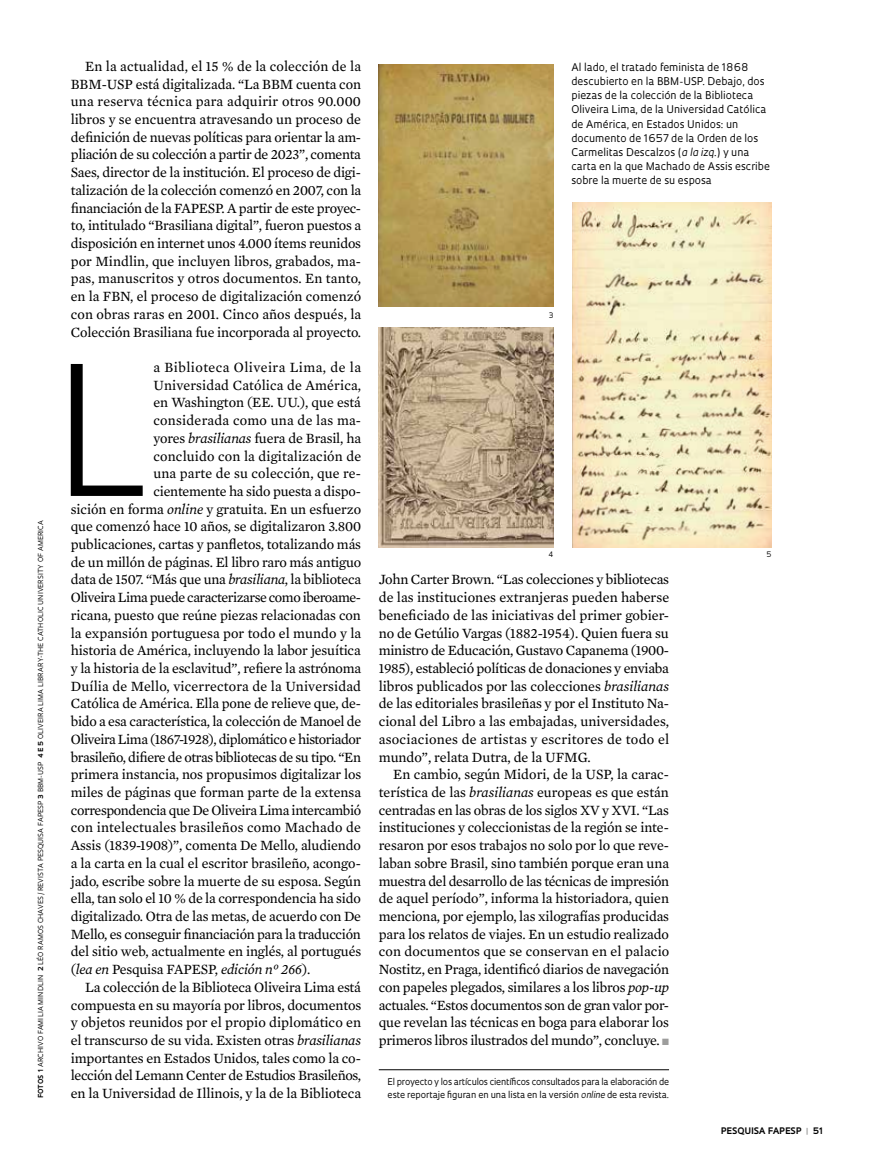
<style>
.page{position:relative;width:885px;height:1169px;background:#fff}
.page>*{position:absolute;margin:0;border:0;box-sizing:border-box;transform-origin:0 0}
.t1{font:300 185.85px "Elza";color:#000}
.t2{font:14.4px/17.7px "Mercury Text G2";letter-spacing:-.01em;color:#000;text-align:justify}
.t3{font:14.4px "Mercury Text G2";letter-spacing:-.03em;color:#000}
.t4{font:14.4px "Mercury Text G2";letter-spacing:.01em;color:#000}
.t5{font:14.4px "Mercury Text G2";letter-spacing:.015em;color:#000}
.t6{font:14.4px "Mercury Text G2";letter-spacing:-.035em;color:#000}
.t7{font:14.4px "Mercury Text G2";letter-spacing:.03em;color:#000}
.t8{font:10.35px/14.1px "Oculum";color:#000}
.t9{font:9px/13.2px "Oculum";letter-spacing:-.02em;color:#000}
.t10{font:700 8.7px "Oculum";letter-spacing:.015em;color:#000}
.t11{font:7.35px "Oculum";color:#000}
.t12{font:6.75px "Oculum";letter-spacing:.015em;color:#000}
.s1{font-weight:700}
.s2{font-style:italic}
.s3{color:#9d9d9c}
</style>
<div class="page">
<hr style="left:379px;top:1069px;width:290px;height:1px;background:#000">
<img style="left:379px;top:64px;width:175px;height:242px">
<img style="left:572px;top:202px;width:200px;height:346px">
<img style="left:379px;top:327px;width:175px;height:221px">
<p class="t12" style="left:36px;top:1098px;width:579px;rotate:-90deg"><span class="s1">FOTOS 1</span> ARCHIVO FAMILIA MINDLIN <span class="s1">2</span> LÉO RAMOS CHAVES /REVISTA PESQUISA FAPESP <span class="s1">3</span> BBM-USP <span class="s1">4 E 5</span> OLIVEIRA LIMA LIBRARY-THE CATHOLIC UNIVERSITY OF AMERICA</p>
<p class="t2" style="left:71px;top:56px;width:292px;text-indent:14px">En la actualidad, el 15 % de la colección de la BBM-USP está digitalizada. “La BBM cuenta con una reserva técnica para adquirir otros 90.000 libros y se encuentra atravesando un proceso de definición de nuevas políticas para orientar la am&shy;pliación de su colección a partir de 2023”, comenta Saes, director de la institución. El proceso de digi&shy;talización de la colección comenzó en 2007, con la financiación de la FAPESP. A partir de este proyec&shy;to, intitulado “Brasiliana digital”, fueron puestos a disposición en internet unos 4.000 ítems reunidos por Mindlin, que incluyen libros, grabados, ma&shy;pas, manuscritos y otros documentos. En tanto, en la FBN, el proceso de digitalización comenzó con obras raras en 2001. Cinco años después, la Colección Brasiliana fue incorporada al proyecto.</p>
<h1 class="t1" style="left:57px;top:311px;width:90px">L</h1>
<p class="t7" style="left:153px;top:357px;width:209px">a Biblioteca Oliveira Lima, de la</p>
<p class="t4" style="left:153px;top:374px;width:209px">Universidad Católica de América,</p>
<p class="t2" style="left:153px;top:393px;width:209px">en Washington (EE. UU.), que está</p>
<p class="t5" style="left:153px;top:410px;width:209px">considerada como una de las ma-</p>
<p class="t2" style="left:153px;top:428px;width:209px">yores <span class="s2">brasilianas</span> fuera de Brasil, ha</p>
<p class="t4" style="left:153px;top:445px;width:209px">concluido con la digitalización de</p>
<p class="t4" style="left:153px;top:463px;width:209px">una parte de su colección, que re-</p>
<p class="t2" style="left:153px;top:481px;width:209px">cientemente ha sido puesta a dispo-</p>
<p class="t2" style="left:71px;top:499px;width:292px">sición en forma <span class="s2">online</span> y gratuita. En un esfuerzo</p>
<p class="t2" style="left:71px;top:517px;width:292px">que comenzó hace 10 años, se digitalizaron 3.800</p>
<p class="t2" style="left:71px;top:534px;width:292px">publicaciones, cartas y panfletos, totalizando más</p>
<p class="t2" style="left:71px;top:552px;width:292px">de un millón de páginas. El libro raro más antiguo</p>
<p class="t2" style="left:71px;top:570px;width:292px">data de 1507. “Más que una <span class="s2">brasiliana</span>, la biblioteca</p>
<p class="t6" style="left:71px;top:587px;width:292px">Oliveira Lima puede caracterizarse como iberoame-</p>
<p class="t2" style="left:71px;top:605px;width:292px">ricana, puesto que reúne piezas relacionadas con</p>
<p class="t2" style="left:71px;top:623px;width:292px">la expansión portuguesa por todo el mundo y la</p>
<p class="t2" style="left:71px;top:641px;width:292px">historia de América, incluyendo la labor jesuítica</p>
<p class="t2" style="left:71px;top:658px;width:292px">y la historia de la esclavitud”, refiere la astrónoma</p>
<p class="t4" style="left:71px;top:675px;width:292px">Duília de Mello, vicerrectora de la Universidad</p>
<p class="t2" style="left:71px;top:694px;width:292px">Católica de América. Ella pone de relieve que, de-</p>
<p class="t2" style="left:71px;top:711px;width:292px">bido a esa característica, la colección de Manoel de</p>
<p class="t3" style="left:71px;top:728px;width:292px">Oliveira Lima (1867-1928), diplomático e historiador</p>
<p class="t3" style="left:71px;top:746px;width:292px">brasileño, difiere de otras bibliotecas de su tipo. “En</p>
<p class="t2" style="left:71px;top:765px;width:292px">primera instancia, nos propusimos digitalizar los</p>
<p class="t2" style="left:71px;top:782px;width:292px">miles de páginas que forman parte de la extensa</p>
<p class="t3" style="left:71px;top:799px;width:292px">correspondencia que De Oliveira Lima intercambió</p>
<p class="t5" style="left:71px;top:817px;width:292px">con intelectuales brasileños como Machado de</p>
<p class="t2" style="left:71px;top:835px;width:292px">Assis (1839-1908)”, comenta De Mello, aludiendo</p>
<p class="t2" style="left:71px;top:853px;width:292px">a la carta en la cual el escritor brasileño, acongo-</p>
<p class="t2" style="left:71px;top:871px;width:292px">jado, escribe sobre la muerte de su esposa. Según</p>
<p class="t2" style="left:71px;top:889px;width:291px">ella, tan solo el 10 % de la correspondencia ha sido</p>
<p class="t2" style="left:71px;top:906px;width:292px">digitalizado. Otra de las metas, de acuerdo con De</p>
<p class="t2" style="left:71px;top:924px;width:292px">Mello, es conseguir financiación para la traducción</p>
<p class="t2" style="left:71px;top:942px;width:292px">del sitio web, actualmente en inglés, al portugués</p>
<p class="t2" style="left:71px;top:959px;width:241px">(<span class="s2">lea en</span> Pesquisa FAPESP, <span class="s2">edición nº 266</span>).</p>
<p class="t2" style="left:85px;top:977px;width:277px">La colección de la Biblioteca Oliveira Lima está</p>
<p class="t2" style="left:71px;top:995px;width:292px">compuesta en su mayoría por libros, documentos</p>
<p class="t2" style="left:71px;top:1012px;width:292px">y objetos reunidos por el propio diplomático en</p>
<p class="t2" style="left:71px;top:1030px;width:292px">el transcurso de su vida. Existen otras <span class="s2">brasilianas</span></p>
<p class="t2" style="left:71px;top:1048px;width:292px">importantes en Estados Unidos, tales como la co-</p>
<p class="t2" style="left:71px;top:1066px;width:292px">lección del Lemann Center de Estudios Brasileños,</p>
<p class="t2" style="left:71px;top:1083px;width:292px">en la Universidad de Illinois, y la de la Biblioteca</p>
<p class="t8" style="left:571px;top:60px;width:200px">Al lado, el tratado feminista de 1868 descubierto en la BBM-USP. Debajo, dos piezas de la colección de la Biblioteca Oliveira Lima, de la Universidad Católica de América, en Estados Unidos: un documento de 1657 de la Orden de los Carmelitas Descalzos (<span class="s2">a la izq</span>.) y una carta en la que Machado de Assis escribe sobre la muerte de su esposa</p>
<p class="t11" style="left:549px;top:310px;width:6px">3</p>
<p class="t11" style="left:549px;top:549px;width:6px">4</p>
<p class="t11" style="left:767px;top:549px;width:7px">5</p>
<p class="t2" style="left:379px;top:570px;width:292px">John Carter Brown. “Las colecciones y bibliotecas de las instituciones extranjeras pueden haberse beneficiado de las iniciativas del primer gobier&shy;no de Getúlio Vargas (1882-1954). Quien fuera su ministro de Educación, Gustavo Capanema (1900- 1985), estableció políticas de donaciones y enviaba libros publicados por las colecciones <span class="s2">brasilianas </span>de las editoriales brasileñas y por el Instituto Na&shy;cional del Libro a las embajadas, universidades, asociaciones de artistas y escritores de todo el mundo”, relata Dutra, de la UFMG.</p>
<p class="t2" style="left:379px;top:765px;width:292px;text-indent:14px">En cambio, según Midori, de la USP, la carac&shy;terística de las <span class="s2">brasilianas</span> europeas es que están centradas en las obras de los siglos XV y XVI. “Las instituciones y coleccionistas de la región se inte&shy;resaron por esos trabajos no solo por lo que reve&shy;laban sobre Brasil, sino también porque eran una muestra del desarrollo de las técnicas de impresión de aquel período”, informa la historiadora, quien menciona, por ejemplo, las xilografías producidas para los relatos de viajes. En un estudio realizado con documentos que se conservan en el palacio Nostitz, en Praga, identificó diarios de navegación con papeles plegados, similares a los libros <span class="s2">pop-up </span>actuales. “Estos documentos son de gran valor por&shy;que revelan las técnicas en boga para elaborar los primeros libros ilustrados del mundo”, concluye. <span class="s3">■</span></p>
<p class="t9" style="left:388px;top:1074px;width:283px">El proyecto y los artículos científicos consultados para la elaboración de este reportaje figuran en una lista en la versión <span class="s2">online</span> de esta revista.</p>
<p class="t10" style="left:721px;top:1124px;width:104px">PESQUISA FAPESP <span class="s3">|</span> 51</p>
</div>
